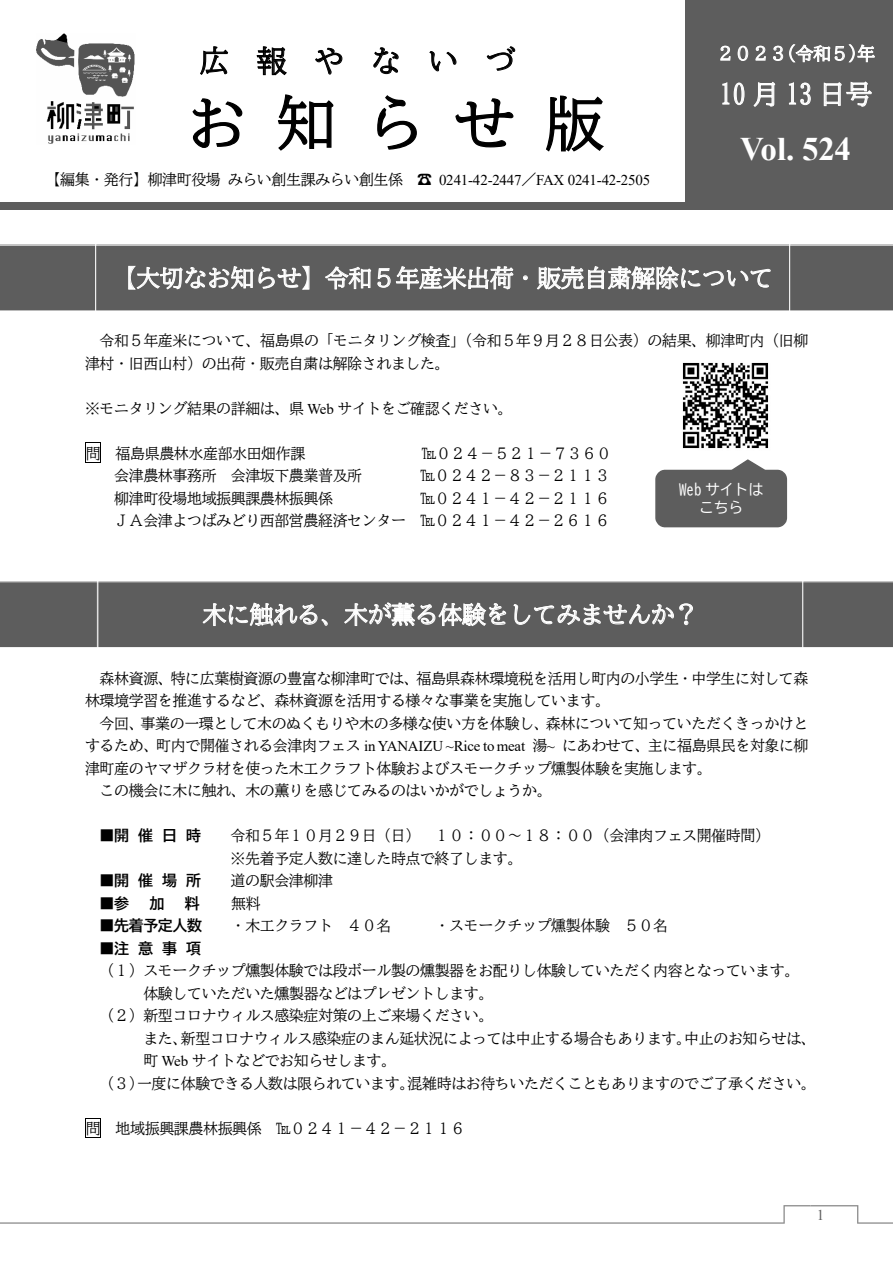
<style>
.page{position:relative;width:893px;height:1263px;background:#fff}
.page>*{position:absolute;margin:0;border:0;box-sizing:border-box;transform-origin:0 0}
.t1{font:60px "BIZ UD Mincho Medium";letter-spacing:.49em;color:#000}
.t2{font:700 33px "Times New Roman";letter-spacing:-.005em;color:#fff}
.t3{font:30px "BIZ UD Mincho Medium";letter-spacing:.905em;color:#000}
.t4{font:27px "BIZ UD Mincho Medium";color:#fff}
.t5{font:24px "BIZ UD Mincho Medium";letter-spacing:-.015em;color:#fff}
.t6{font:18px "BIZ UD Mincho Medium";letter-spacing:-.02em;color:#fff}
.t7{font:15px/22.5px "BIZ UD Mincho Medium";letter-spacing:-.025em;color:#000}
.t8{font:15px "Times New Roman";letter-spacing:-.02em;color:#000}
.t9{font:15px "BIZ UD Gothic Bold";letter-spacing:.6em;color:#000}
.t10{font:15px/18px "BIZ UD Gothic";letter-spacing:-.025em;color:#fff;text-align:center}
.t11{font:15px "Times New Roman";color:#5e5e5e}
.s1{font-family:"BIZ UD Mincho Medium"}
.s2{font-family:"Times New Roman"}
</style>
<div class="page">
<svg style="left:0;top:1205px;width:893px;height:19px"></svg>
<svg style="left:85px;top:443px;width:16px;height:20px"></svg>
<svg style="left:85px;top:1118px;width:16px;height:20px"></svg>
<svg style="left:200px;top:46px;width:28px;height:29px"></svg>
<svg style="left:257px;top:46px;width:30px;height:29px"></svg>
<svg style="left:315px;top:47px;width:27px;height:28px"></svg>
<svg style="left:373px;top:47px;width:26px;height:27px"></svg>
<svg style="left:429px;top:51px;width:28px;height:20px"></svg>
<svg style="left:486px;top:46px;width:29px;height:25px"></svg>
<svg style="left:192px;top:98px;width:51px;height:50px"></svg>
<svg style="left:277px;top:94px;width:57px;height:57px"></svg>
<svg style="left:377px;top:95px;width:40px;height:55px"></svg>
<svg style="left:455px;top:98px;width:59px;height:50px"></svg>
<svg style="left:546px;top:95px;width:58px;height:57px"></svg>
<div style="left:0;top:203px;width:893px;height:7px;background:#5d5d5d"></div>
<div style="left:686px;top:0;width:207px;height:206px;background:#5d5d5d"></div>
<svg style="left:720px;top:46px;width:10px;height:15px"></svg>
<svg style="left:738px;top:46px;width:10px;height:15px"></svg>
<svg style="left:756px;top:46px;width:10px;height:15px"></svg>
<svg style="left:773px;top:46px;width:10px;height:15px"></svg>
<svg style="left:789px;top:44px;width:86px;height:18px"></svg>
<svg style="left:722px;top:82px;width:22px;height:23px"></svg>
<svg style="left:753px;top:82px;width:22px;height:25px"></svg>
<svg style="left:789px;top:82px;width:22px;height:23px"></svg>
<svg style="left:824px;top:81px;width:48px;height:26px"></svg>
<img style="left:37px;top:34px;width:98px;height:110px">
<div style="left:0;top:581px;width:893px;height:67px;background:#5d5d5d"></div>
<svg style="left:203px;top:603px;width:125px;height:23px;background:#8b8b8b"></svg>
<svg style="left:344px;top:602px;width:162px;height:32px;background:#8a8a8a"></svg>
<svg style="left:513px;top:602px;width:180px;height:23px;background:#7f7f7f"></svg>
<div style="left:0;top:244px;width:893px;height:67px;background:#5d5d5d"></div>
<svg style="left:128px;top:266px;width:181px;height:24px;background:#888"></svg>
<svg style="left:325px;top:266px;width:46px;height:23px"></svg>
<svg style="left:377px;top:266px;width:136px;height:23px;background:#969696"></svg>
<svg style="left:523px;top:275px;width:5px;height:5px"></svg>
<svg style="left:537px;top:266px;width:234px;height:27px;background:#8b8b8b"></svg>
<svg style="left:655px;top:459px;width:132px;height:68px;background:#757575"></svg>
<img style="left:682px;top:362px;width:87px;height:87px">
<h3 class="t3" style="left:199px;top:46px;width:318px">広報やないづ</h3>
<h1 class="t1" style="left:187px;top:93px;width:419px">お知らせ版</h1>
<p class="t8" style="left:46px;top:170px;width:606px"><span class="s1">【編集・発行】柳津町役場みらい創生課みらい創生係 ☎</span> 0241-42-2447<span class="s1">／</span>FAX 0241-42-2505</p>
<p class="t6" style="left:716px;top:44px;width:160px">２０２３(令和５)年</p>
<h3 class="t4" style="left:719px;top:80px;width:155px">10 月 13 日号</h3>
<h2 class="t2" style="left:740px;top:125px;width:112px">Vol. 524</h2>
<h3 class="t5" style="left:113px;top:266px;width:662px">【大切なお知らせ】令和５年産米出荷・販売自粛解除について</h3>
<p class="t7" style="left:85px;top:329px;width:725px;text-indent:15px">令和５年産米について、福島県の「モニタリング検査」（令和５年９月２８日公表）の結果、柳津町内（旧柳津村・旧西山村）の出荷・販売自粛は解除されました。</p>
<p class="t7" style="left:85px;top:397px;width:429px">※モニタリング結果の詳細は、県 <span class="s2">Web</span> サイトをご確認ください。</p>
<p class="t7" style="left:86px;top:442px;width:221px">問 福島県農林水産部水田畑作課</p>
<p class="t7" style="left:422px;top:442px;width:191px">℡０２４－５２１－７３６０</p>
<p class="t7" style="left:114px;top:464px;width:250px">会津農林事務所 会津坂下農業普及所</p>
<p class="t7" style="left:420px;top:464px;width:191px">℡０２４２－８３－２１１３</p>
<p class="t7" style="left:114px;top:487px;width:220px">柳津町役場地域振興課農林振興係</p>
<p class="t10" style="left:679px;top:480px;width:86px">Web サイトはこちら</p>
<p class="t7" style="left:114px;top:487px;width:497px;text-align:right">℡０２４１－４２－２１１６<br>ＪＡ会津よつばみどり西部営農経済センター ℡０２４１－４２－２６１６</p>
<h3 class="t5" style="left:203px;top:602px;width:497px">木に触れる、木が薫る体験をしてみませんか？</h3>
<p class="t7" style="left:85px;top:667px;width:725px;text-indent:15px">森林資源、特に広葉樹資源の豊富な柳津町では、福島県森林環境税を活用し町内の小学生・中学生に対して森林環境学習を推進するなど、森林資源を活用する様々な事業を実施しています。</p>
<p class="t7" style="left:100px;top:712px;width:710px">今回、事業の一環として木のぬくもりや木の多様な使い方を体験し、森林について知っていただくきっかけと</p>
<p class="t7" style="left:85px;top:734px;width:725px">するため、町内で開催される会津肉フェス <span class="s2">in YANAIZU ~Rice to meat</span> 湯<span class="s2">~</span> にあわせて、主に福島県民を対象に柳</p>
<p class="t7" style="left:85px;top:757px;width:628px">津町産のヤマザクラ材を使った木工クラフト体験およびスモークチップ燻製体験を実施します。</p>
<p class="t7" style="left:100px;top:779px;width:453px">この機会に木に触れ、木の薫りを感じてみるのはいかがでしょうか。</p>
<p class="t9" style="left:100px;top:828px;width:103px">■開催日時</p>
<p class="t7" style="left:231px;top:824px;width:541px">令和５年１０月２９日（日） １０：００～１８：００（会津肉フェス開催時間）※先着予定人数に達した時点で終了します。</p>
<p class="t9" style="left:100px;top:873px;width:103px">■開催場所</p>
<p class="t7" style="left:231px;top:869px;width:104px">道の駅会津柳津</p>
<p class="t9" style="left:100px;top:895px;width:31px">■参</p>
<p class="t9" style="left:149px;top:895px;width:16px">加</p>
<p class="t9" style="left:185px;top:895px;width:16px">料</p>
<p class="t7" style="left:231px;top:892px;width:31px">無料</p>
<p class="t9" style="left:100px;top:918px;width:104px">■先着予定人数</p>
<p class="t7" style="left:231px;top:914px;width:162px">・木工クラフト ４０名</p>
<p class="t7" style="left:435px;top:914px;width:235px">・スモークチップ燻製体験 ５０名</p>
<p class="t9" style="left:100px;top:940px;width:103px">■注意事項</p>
<p class="t7" style="left:100px;top:959px;width:701px">（１）スモークチップ燻製体験では段ボール製の燻製器をお配りし体験していただく内容となっています。</p>
<p class="t7" style="left:143px;top:982px;width:352px">体験していただいた燻製器などはプレゼントします。</p>
<p class="t7" style="left:100px;top:1004px;width:395px">（２）新型コロナウィルス感染症対策の上ご来場ください。</p>
<p class="t7" style="left:143px;top:1027px;width:674px">また、新型コロナウィルス感染症のまん延状況によっては中止する場合もあります。中止のお知らせは、</p>
<p class="t7" style="left:143px;top:1049px;width:254px">町 <span class="s2">Web</span> サイトなどでお知らせします。</p>
<p class="t7" style="left:100px;top:1072px;width:718px">（３）一度に体験できる人数は限られています。混雑時はお待ちいただくこともありますのでご了承ください。</p>
<p class="t7" style="left:86px;top:1117px;width:381px">問 地域振興課農林振興係 ℡０２４１－４２－２１１６</p>
<p class="t11" style="left:817px;top:1205px;width:9px">1</p>
</div>
